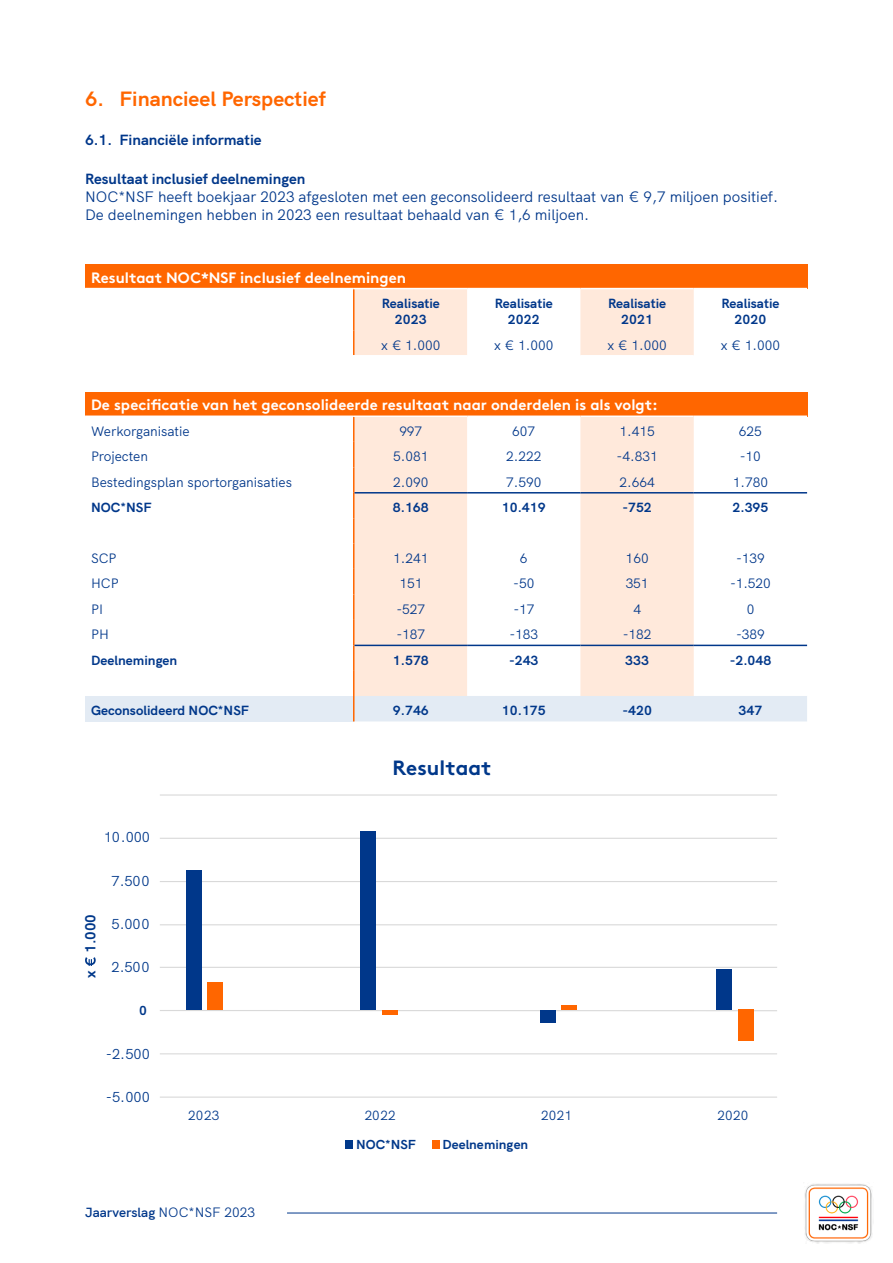
<style>
.page{position:relative;width:893px;height:1263px;background:#fff}
.page>*{position:absolute;margin:0;border:0;box-sizing:border-box;transform-origin:0 0}
.t1{font:700 21px "HK Grotesk";color:#f60}
.t2{font:700 20.55px "Brown";color:#00388a}
.t3{font:15px/18px "HK Grotesk";color:#00378a}
.t4{font:700 15px "Brown";color:#fff}
.t5{font:700 15px "HK Grotesk";color:#00378a}
.t6{font:700 14.85px "HK Grotesk";color:#00388a}
.t7{font:14.25px "HK Grotesk";color:#00388a}
.t8{font:13.5px "HK Grotesk";color:#00378a}
.t9{font:700 13.5px/16.2px "HK Grotesk";color:#00378a;text-align:center}
.t10{font:600 13.5px "HK Grotesk";color:#00378a}
.t11{font:700 13.2px "HK Grotesk";color:#00388a}
.t12{font:13.2px "HK Grotesk";color:#00388a}
.s1{font-weight:400}
</style>
<div class="page">
<img style="left:805px;top:1184px;width:67px;height:60px">
<hr style="left:287px;top:1213px;width:490px;height:1px;background:#00378a">
<div style="left:345px;top:1140px;width:8px;height:8px;background:#00388a"></div>
<div style="left:432px;top:1140px;width:7px;height:8px;background:#f60"></div>
<hr style="left:160px;top:794px;width:617px;height:1px;background:#d9d9d9">
<hr style="left:160px;top:838px;width:617px;height:1px;background:#d9d9d9">
<hr style="left:160px;top:881px;width:617px;height:1px;background:#d9d9d9">
<hr style="left:160px;top:924px;width:617px;height:1px;background:#d9d9d9">
<hr style="left:160px;top:967px;width:617px;height:1px;background:#d9d9d9">
<hr style="left:160px;top:1053px;width:617px;height:1px;background:#d9d9d9">
<hr style="left:160px;top:1096px;width:617px;height:2px;background:#d9d9d9">
<hr style="left:160px;top:1010px;width:617px;height:1px;background:#d9d9d9">
<svg style="left:85px;top:957px;width:11px;height:9px"></svg>
<div style="left:85px;top:265px;width:722px;height:24px;background:#f60"></div>
<svg style="left:353px;top:289px;width:341px;height:66px"></svg>
<hr style="left:85px;top:288px;width:269px;height:1px;background:#fff">
<hr style="left:354px;top:288px;width:113px;height:1px;background:#fff">
<hr style="left:467px;top:288px;width:113px;height:1px;background:#fff">
<hr style="left:580px;top:288px;width:114px;height:1px;background:#fff">
<hr style="left:694px;top:288px;width:113px;height:1px;background:#fff">
<hr style="left:353px;top:289px;width:1px;height:41px;background:#f60">
<div style="left:85px;top:392px;width:722px;height:24px;background:#f60"></div>
<hr style="left:85px;top:415px;width:269px;height:2px;background:#fff">
<hr style="left:354px;top:415px;width:113px;height:2px;background:#fff">
<hr style="left:467px;top:415px;width:113px;height:2px;background:#fff">
<hr style="left:580px;top:415px;width:114px;height:2px;background:#fff">
<hr style="left:694px;top:415px;width:113px;height:2px;background:#fff">
<svg style="left:85px;top:416px;width:722px;height:305px"></svg>
<hr style="left:354px;top:645px;width:113px;height:1px;background:#00378a">
<hr style="left:467px;top:645px;width:113px;height:1px;background:#00378a">
<hr style="left:580px;top:645px;width:114px;height:1px;background:#00378a">
<hr style="left:694px;top:645px;width:113px;height:1px;background:#00378a">
<hr style="left:694px;top:492px;width:113px;height:1px;background:#00378a">
<div style="left:186px;top:870px;width:16px;height:140px;background:#00378a"></div>
<div style="left:716px;top:969px;width:16px;height:41px;background:#00378a"></div>
<div style="left:540px;top:1010px;width:16px;height:13px;background:#00378a"></div>
<div style="left:360px;top:831px;width:16px;height:179px;background:#00378a"></div>
<div style="left:207px;top:983px;width:16px;height:27px;background:#f60"></div>
<div style="left:738px;top:1010px;width:16px;height:31px;background:#f60"></div>
<hr style="left:561px;top:1006px;width:16px;height:4px;background:#f60">
<hr style="left:382px;top:1010px;width:16px;height:4px;background:#f60">
<h1 class="t1" style="left:85px;top:82px;width:242px">6. Financieel Perspectief</h1>
<p class="t5" style="left:85px;top:128px;width:178px">6.1. Financiële informatie</p>
<p class="t5" style="left:85px;top:167px;width:222px">Resultaat inclusief deelnemingen</p>
<p class="t3" style="left:85px;top:187px;width:695px">NOC*NSF heeft boekjaar 2023 afgesloten met een geconsolideerd resultaat van € 9,7 miljoen positief.<br>De deelnemingen hebben in 2023 een resultaat behaald van € 1,6 miljoen.</p>
<p class="t4" style="left:91px;top:265px;width:317px">Resultaat NOC*NSF inclusief deelnemingen</p>
<p class="t9" style="left:382px;top:294px;width:60px">Realisatie<br>2023</p>
<p class="t9" style="left:495px;top:294px;width:60px">Realisatie<br>2022</p>
<p class="t9" style="left:608px;top:294px;width:60px">Realisatie<br>2021</p>
<p class="t9" style="left:721px;top:294px;width:60px">Realisatie<br>2020</p>
<p class="t8" style="left:381px;top:335px;width:61px">x € 1.000</p>
<p class="t8" style="left:494px;top:335px;width:61px">x € 1.000</p>
<p class="t8" style="left:607px;top:335px;width:61px">x € 1.000</p>
<p class="t8" style="left:721px;top:335px;width:61px">x € 1.000</p>
<p class="t4" style="left:91px;top:393px;width:568px">De specificatie van het geconsolideerde resultaat naar onderdelen is als volgt:</p>
<p class="t8" style="left:91px;top:421px;width:100px">Werkorganisatie</p>
<p class="t8" style="left:399px;top:421px;width:24px">997</p>
<p class="t8" style="left:512px;top:421px;width:24px">607</p>
<p class="t8" style="left:619px;top:421px;width:37px">1.415</p>
<p class="t8" style="left:739px;top:421px;width:24px">625</p>
<p class="t8" style="left:91px;top:446px;width:58px">Projecten</p>
<p class="t8" style="left:393px;top:446px;width:37px">5.081</p>
<p class="t8" style="left:506px;top:446px;width:37px">2.222</p>
<p class="t8" style="left:617px;top:446px;width:43px">-4.831</p>
<p class="t8" style="left:740px;top:446px;width:23px">-10</p>
<p class="t8" style="left:91px;top:472px;width:202px">Bestedingsplan sportorganisaties</p>
<p class="t8" style="left:393px;top:472px;width:37px">2.090</p>
<p class="t8" style="left:506px;top:472px;width:37px">7.590</p>
<p class="t8" style="left:619px;top:472px;width:37px">2.664</p>
<p class="t8" style="left:733px;top:472px;width:37px">1.780</p>
<p class="t9" style="left:91px;top:498px;width:62px">NOC*NSF</p>
<p class="t9" style="left:393px;top:498px;width:37px">8.168</p>
<p class="t9" style="left:502px;top:498px;width:45px">10.419</p>
<p class="t9" style="left:622px;top:498px;width:31px">-752</p>
<p class="t9" style="left:732px;top:498px;width:37px">2.395</p>
<p class="t8" style="left:91px;top:548px;width:27px">SCP</p>
<p class="t8" style="left:393px;top:548px;width:37px">1.241</p>
<p class="t8" style="left:520px;top:548px;width:9px">6</p>
<p class="t8" style="left:626px;top:548px;width:25px">160</p>
<p class="t8" style="left:736px;top:548px;width:30px">-139</p>
<p class="t8" style="left:91px;top:573px;width:29px">HCP</p>
<p class="t8" style="left:399px;top:573px;width:24px">151</p>
<p class="t8" style="left:513px;top:573px;width:23px">-50</p>
<p class="t8" style="left:626px;top:573px;width:24px">351</p>
<p class="t8" style="left:730px;top:573px;width:42px">-1.520</p>
<p class="t8" style="left:91px;top:599px;width:14px">PI</p>
<p class="t8" style="left:396px;top:599px;width:30px">-527</p>
<p class="t8" style="left:513px;top:599px;width:22px">-17</p>
<p class="t8" style="left:633px;top:599px;width:9px">4</p>
<p class="t8" style="left:747px;top:599px;width:9px">0</p>
<p class="t8" style="left:91px;top:624px;width:20px">PH</p>
<p class="t8" style="left:397px;top:624px;width:30px">-187</p>
<p class="t8" style="left:509px;top:624px;width:30px">-183</p>
<p class="t8" style="left:623px;top:624px;width:30px">-182</p>
<p class="t8" style="left:736px;top:624px;width:30px">-389</p>
<p class="t9" style="left:91px;top:651px;width:88px">Deelnemingen</p>
<p class="t9" style="left:393px;top:651px;width:37px">1.578</p>
<p class="t9" style="left:509px;top:651px;width:31px">-243</p>
<p class="t9" style="left:625px;top:651px;width:25px">333</p>
<p class="t9" style="left:730px;top:651px;width:43px">-2.048</p>
<p class="t9" style="left:91px;top:701px;width:159px">Geconsolideerd NOC*NSF</p>
<p class="t9" style="left:393px;top:701px;width:37px">9.746</p>
<p class="t9" style="left:502px;top:701px;width:45px">10.175</p>
<p class="t9" style="left:622px;top:701px;width:31px">-420</p>
<p class="t9" style="left:739px;top:701px;width:25px">347</p>
<p class="t7" style="left:104px;top:826px;width:48px">10.000</p>
<p class="t6" style="left:79px;top:978px;width:65px;rotate:-90deg">x 1.000</p>
<p class="t7" style="left:112px;top:870px;width:40px">7.500</p>
<p class="t7" style="left:112px;top:913px;width:40px">5.000</p>
<p class="t7" style="left:112px;top:956px;width:40px">2.500</p>
<p class="t11" style="left:139px;top:1000px;width:9px">0</p>
<p class="t7" style="left:106px;top:1042px;width:45px">-2.500</p>
<p class="t7" style="left:106px;top:1086px;width:45px">-5.000</p>
<h2 class="t2" style="left:392px;top:751px;width:101px">Resultaat</h2>
<p class="t12" style="left:188px;top:1105px;width:32px">2023</p>
<p class="t12" style="left:365px;top:1105px;width:32px">2022</p>
<p class="t12" style="left:541px;top:1105px;width:32px">2021</p>
<p class="t12" style="left:717px;top:1105px;width:32px">2020</p>
<p class="t11" style="left:356px;top:1134px;width:61px">NOC*NSF</p>
<p class="t11" style="left:443px;top:1134px;width:87px">Deelnemingen</p>
<p class="t10" style="left:85px;top:1202px;width:171px">Jaarverslag <span class="s1">NOC*NSF 2023</span></p>
</div>
